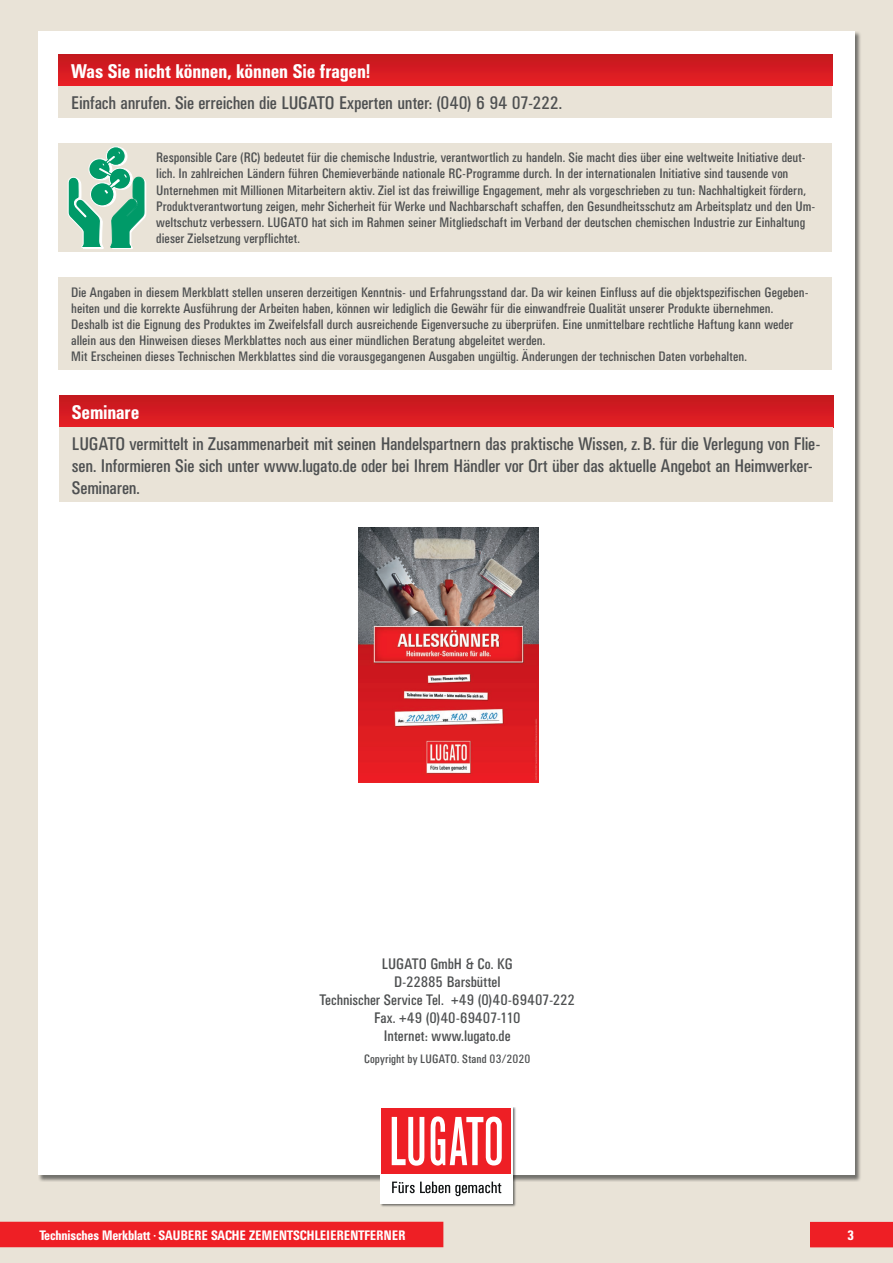
<style>
.page{position:relative;width:893px;height:1263px;background:#e9e3d7}
.page>*{position:absolute;margin:0;border:0;box-sizing:border-box;transform-origin:0 0}
.t1{font:500 condensed 19.5px "UN11";color:#fff}
.t2{font:condensed 18px/21.6px "UN11";letter-spacing:-.005em;color:#4e5051}
.t3{font:condensed 15px/18px "UN11";letter-spacing:.005em;color:#4e5051;text-align:center}
.t4{font:condensed 13.5px/16.2px "UN11";letter-spacing:.01em;color:#4e5051}
.t5{font:500 condensed 13.5px "UN11";color:#fff}
.t6{font:condensed 12px "UN11";letter-spacing:.02em;color:#4e5051}
</style>
<div class="page">
<div style="left:810px;top:1222px;width:83px;height:25px;background:#ee1f25"></div>
<div style="left:38px;top:31px;width:817px;height:1144px;background:#fff"></div>
<div style="left:380px;top:1107px;width:137px;height:101px;background:#101314;opacity:.55"></div>
<div style="left:380px;top:1106px;width:133px;height:97px;background:#fff"></div>
<div style="left:382px;top:1108px;width:129px;height:66px;background:#ee1f25"></div>
<svg style="left:392px;top:1117px;width:32px;height:49px"></svg>
<svg style="left:430px;top:1116px;width:72px;height:50px"></svg>
<svg style="left:392px;top:1181px;width:109px;height:15px"></svg>
<div style="left:0;top:1222px;width:443px;height:25px;background:#ee1f25"></div>
<div style="left:58px;top:277px;width:774px;height:93px;background:#e9e3d7"></div>
<div style="left:58px;top:143px;width:774px;height:109px;background:#e9e3d7"></div>
<div style="left:108px;top:147px;width:19px;height:19px;background:#fff;border-radius:50%"></div>
<div style="left:108px;top:147px;width:19px;height:19px;border:1px solid #fff;border-radius:50%"></div>
<svg style="left:106px;top:147px;width:19px;height:18px"></svg>
<div style="left:106px;top:147px;width:19px;height:18px;border:1px solid #fff;border-radius:50%"></div>
<svg style="left:68px;top:152px;width:78px;height:97px"></svg>
<div style="left:58px;top:54px;width:774px;height:32px;background:linear-gradient(to bottom,#c3191e,#e81f25)"></div>
<div style="left:58px;top:86px;width:774px;height:31px;background:#e9e3d7"></div>
<div style="left:59px;top:395px;width:774px;height:32px;background:linear-gradient(to bottom,#c3181e,#e51e24)"></div>
<div style="left:59px;top:427px;width:774px;height:75px;background:#e9e3d7"></div>
<img style="left:358px;top:528px;width:181px;height:255px">
<h1 class="t1" style="left:71px;top:60px;width:301px">Was Sie nicht können, können Sie fragen!</h1>
<h2 class="t2" style="left:71px;top:92px;width:492px">Einfach anrufen. Sie erreichen die LUGATO Experten unter: (040) 6 94 07-222.</h2>
<p class="t4" style="left:156px;top:149px;width:660px">Responsible Care (RC) bedeutet für die chemische Industrie, verantwortlich zu handeln. Sie macht dies über eine weltweite Initiative deut&shy;lich. In zahlreichen Ländern führen Chemieverbände nationale RC-Programme durch. In der internationalen Initiative sind tausende von Unternehmen mit Millionen Mitarbeitern aktiv. Ziel ist das freiwillige Engagement, mehr als vorgeschrieben zu tun: Nachhaltigkeit fördern, Produktverantwortung zeigen, mehr Sicherheit für Werke und Nachbarschaft schaffen, den Gesundheitsschutz am Arbeitsplatz und den Um&shy;weltschutz verbessern. LUGATO hat sich im Rahmen seiner Mitgliedschaft im Verband der deutschen chemischen Industrie zur Einhaltung dieser Zielsetzung verpflichtet.</p>
<p class="t4" style="left:71px;top:284px;width:739px">Die Angaben in diesem Merkblatt stellen unseren derzeitigen Kenntnis- und Erfahrungsstand dar. Da wir keinen Einfluss auf die objektspezifischen Gegeben&shy;heiten und die korrekte Ausführung der Arbeiten haben, können wir lediglich die Gewähr für die einwandfreie Qualität unserer Produkte übernehmen.<br>Deshalb ist die Eignung des Produktes im Zweifelsfall durch ausreichende Eigenversuche zu überprüfen. Eine unmittelbare rechtliche Haftung kann weder allein aus den Hinweisen dieses Merkblattes noch aus einer mündlichen Beratung abgeleitet werden.<br>Mit Erscheinen dieses Technischen Merkblattes sind die vorausgegangenen Ausgaben ungültig. Änderungen der technischen Daten vorbehalten.</p>
<h1 class="t1" style="left:72px;top:401px;width:69px">Seminare</h1>
<p class="t2" style="left:72px;top:433px;width:750px">LUGATO vermittelt in Zusammenarbeit mit seinen Handelspartnern das praktische Wissen, z.B. für die Verlegung von Flie&shy;sen. Informieren Sie sich unter www.lugato.de oder bei Ihrem Händler vor Ort über das aktuelle Angebot an Heimwerker-<br>Seminaren.</p>
<p class="t3" style="left:319px;top:954px;width:257px">LUGATO GmbH &amp; Co. KG<br>D-22885 Barsbüttel<br>Technischer Service Tel. +49 (0)40-69407-222<br>Fax. +49 (0)40-69407-110<br>Internet: www.lugato.de</p>
<p class="t6" style="left:364px;top:1052px;width:168px">Copyright by LUGATO. Stand 03/2020</p>
<p class="t5" style="left:39px;top:1227px;width:367px">Technisches Merkblatt <sup>•</sup> SAUBERE SACHE ZEMENTSCHLEIERENTFERNER</p>
<p class="t5" style="left:847px;top:1227px;width:8px">3</p>
</div>
